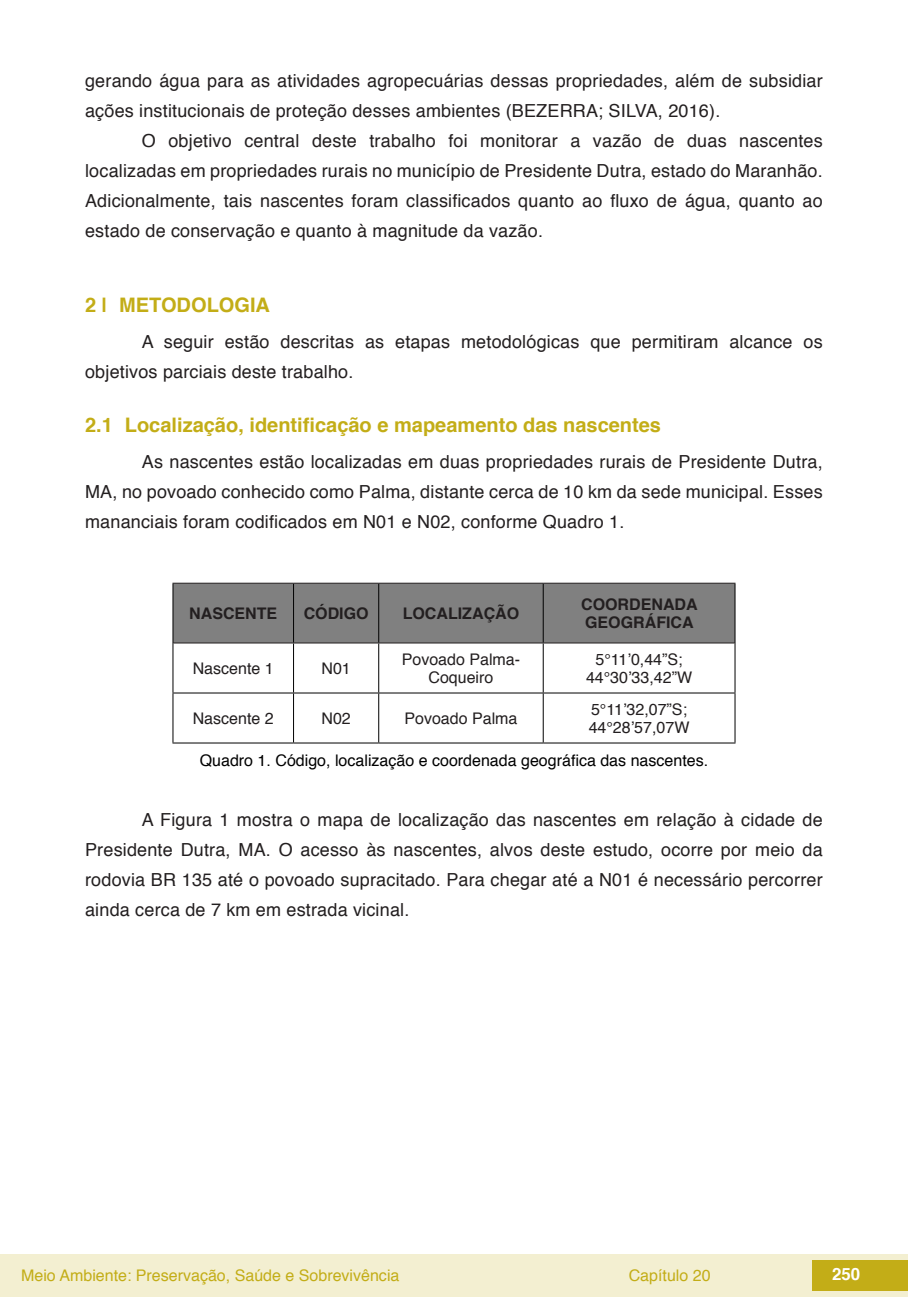
<style>
.page{position:relative;width:908px;height:1304px;background:#fff}
.page>*{position:absolute;margin:0;border:0;box-sizing:border-box;transform-origin:0 0}
.t1{font:700 20px "Helvetica";color:#c3ad17}
.t2{font:18px/30px "Helvetica";letter-spacing:.01em;color:#231f20;text-align:justify}
.t3{font:700 16.8px "Helvetica";color:#fff}
.t4{font:16px/18px "Helvetica";color:#231f20;text-align:center}
.t5{font:16px "Helvetica";color:#000}
.t6{font:16px "Helvetica";color:#c3ad17}
.t7{font:700 16px/18px "Helvetica";color:#231f20}
</style>
<div class="page">
<div style="left:0;top:1254px;width:906px;height:43px;background:#f3efd1"></div>
<div style="left:812px;top:1261px;width:95px;height:30px;background:#c3ad17"></div>
<div style="left:173px;top:584px;width:561px;height:58px;background:#808080"></div>
<hr style="left:172px;top:583px;width:121px;height:1px;background:#231f20">
<hr style="left:293px;top:583px;width:85px;height:1px;background:#231f20">
<hr style="left:378px;top:583px;width:165px;height:1px;background:#231f20">
<hr style="left:543px;top:583px;width:192px;height:1px;background:#231f20">
<hr style="left:173px;top:642px;width:120px;height:1px;background:#231f20">
<hr style="left:293px;top:642px;width:85px;height:1px;background:#231f20">
<hr style="left:378px;top:642px;width:165px;height:1px;background:#231f20">
<hr style="left:543px;top:642px;width:191px;height:1px;background:#231f20">
<hr style="left:172px;top:584px;width:1px;height:59px;background:#000">
<hr style="left:293px;top:584px;width:1px;height:58px;background:#000">
<hr style="left:378px;top:584px;width:1px;height:58px;background:#000">
<hr style="left:542px;top:584px;width:1px;height:58px;background:#000">
<hr style="left:734px;top:584px;width:1px;height:59px;background:#000">
<hr style="left:172px;top:643px;width:1px;height:49px;background:#000">
<hr style="left:293px;top:643px;width:1px;height:49px;background:#000">
<hr style="left:378px;top:643px;width:1px;height:49px;background:#000">
<hr style="left:542px;top:643px;width:1px;height:49px;background:#000">
<hr style="left:734px;top:643px;width:1px;height:49px;background:#000">
<hr style="left:172px;top:692px;width:121px;height:1px;background:#000">
<hr style="left:172px;top:693px;width:1px;height:49px;background:#000">
<hr style="left:293px;top:692px;width:85px;height:1px;background:#000">
<hr style="left:293px;top:693px;width:1px;height:49px;background:#000">
<hr style="left:378px;top:692px;width:165px;height:1px;background:#000">
<hr style="left:378px;top:693px;width:1px;height:49px;background:#000">
<hr style="left:543px;top:692px;width:192px;height:1px;background:#000">
<hr style="left:542px;top:693px;width:1px;height:49px;background:#000">
<hr style="left:734px;top:693px;width:1px;height:49px;background:#000">
<hr style="left:172px;top:742px;width:121px;height:1px;background:#000">
<hr style="left:293px;top:742px;width:85px;height:1px;background:#000">
<hr style="left:378px;top:742px;width:165px;height:1px;background:#000">
<hr style="left:543px;top:742px;width:192px;height:1px;background:#000">
<p class="t2" style="left:85px;top:66px;width:738px">gerando água para as atividades agropecuárias dessas propriedades, além de subsidiar ações institucionais de proteção desses ambientes (BEZERRA; SILVA, 2016).</p>
<p class="t2" style="left:85px;top:126px;width:738px;text-indent:57px">O objetivo central deste trabalho foi monitorar a vazão de duas nascentes localizadas em propriedades rurais no município de Presidente Dutra, estado do Maranhão.<br>Adicionalmente, tais nascentes foram classificados quanto ao fluxo de água, quanto ao estado de conservação e quanto à magnitude da vazão.</p>
<p class="t1" style="left:85px;top:289px;width:186px">2 | METODOLOGIA</p>
<p class="t2" style="left:85px;top:327px;width:738px;text-indent:57px">A seguir estão descritas as etapas metodológicas que permitiram alcance os objetivos parciais deste trabalho.</p>
<p class="t1" style="left:85px;top:409px;width:577px">2.1 Localização, identificação e mapeamento das nascentes</p>
<p class="t2" style="left:85px;top:447px;width:738px;text-indent:57px">As nascentes estão localizadas em duas propriedades rurais de Presidente Dutra, MA, no povoado conhecido como Palma, distante cerca de 10 km da sede municipal. Esses mananciais foram codificados em N01 e N02, conforme Quadro 1.</p>
<p class="t7" style="left:189px;top:605px;width:89px">NASCENTE</p>
<p class="t7" style="left:303px;top:605px;width:66px">CÓDIGO</p>
<p class="t7" style="left:402px;top:605px;width:118px">LOCALIZAÇÃO</p>
<p class="t7" style="left:581px;top:596px;width:118px">COORDENADA<br>GEOGRÁFICA</p>
<p class="t4" style="left:193px;top:660px;width:82px">Nascente 1</p>
<p class="t4" style="left:321px;top:660px;width:31px">N01</p>
<p class="t4" style="left:401px;top:651px;width:120px">Povoado Palma-<br>Coqueiro</p>
<p class="t4" style="left:585px;top:651px;width:107px">5°11’0,44”S;<br>44°30’33,42”W</p>
<p class="t4" style="left:193px;top:710px;width:82px">Nascente 2</p>
<p class="t4" style="left:321px;top:710px;width:31px">N02</p>
<p class="t4" style="left:404px;top:710px;width:114px">Povoado Palma</p>
<p class="t4" style="left:588px;top:701px;width:102px;text-align:left">5°11’32,07”S;<br>44°28’57,07W</p>
<p class="t5" style="left:200px;top:748px;width:509px">Quadro 1. Código, localização e coordenada geográfica das nascentes.</p>
<p class="t2" style="left:85px;top:805px;width:738px;text-indent:57px">A Figura 1 mostra o mapa de localização das nascentes em relação à cidade de Presidente Dutra, MA. O acesso às nascentes, alvos deste estudo, ocorre por meio da rodovia BR 135 até o povoado supracitado. Para chegar até a N01 é necessário percorrer ainda cerca de 7 km em estrada vicinal.</p>
<p class="t6" style="left:21px;top:1263px;width:379px">Meio Ambiente: Preservação, Saúde e Sobrevivência</p>
<p class="t6" style="left:628px;top:1263px;width:83px">Capítulo 20</p>
<p class="t3" style="left:831px;top:1261px;width:30px">250</p>
</div>
